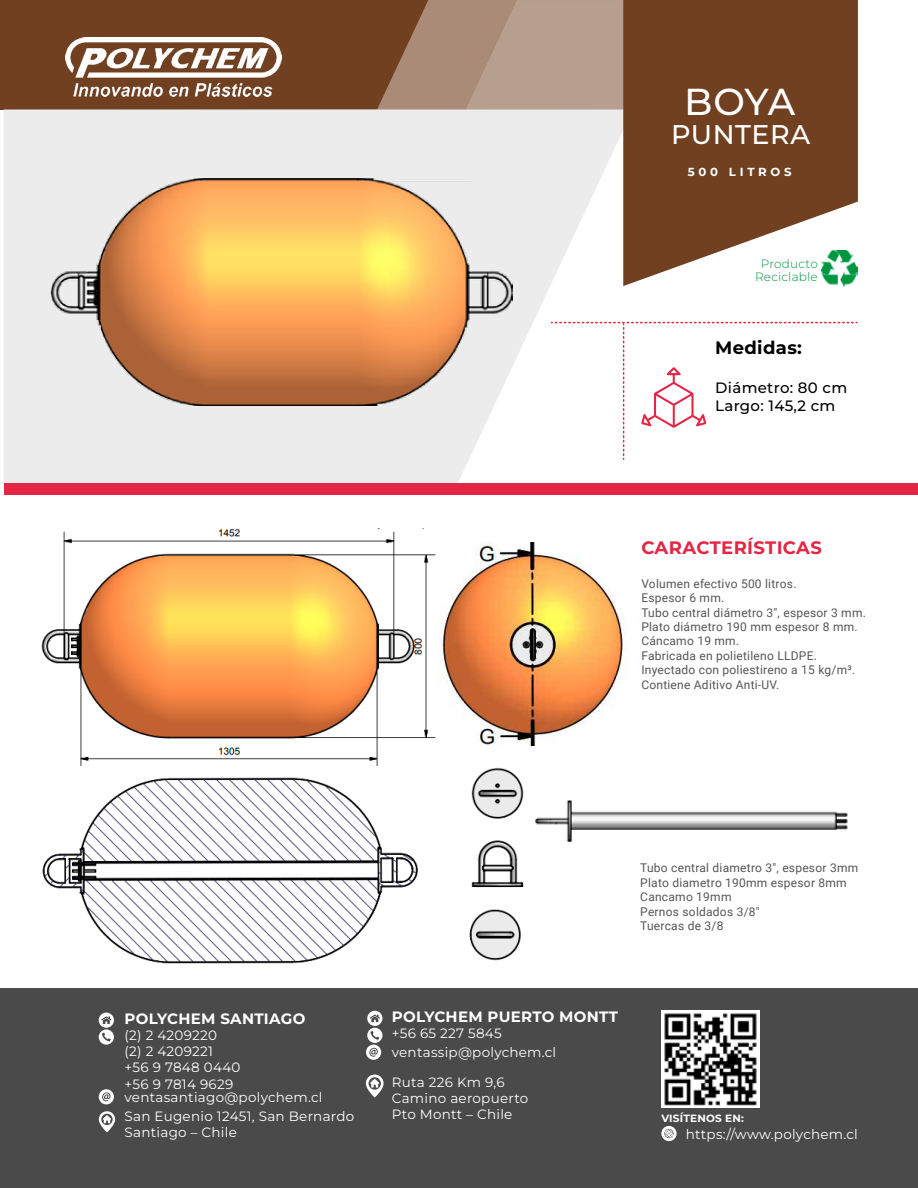
<style>
.page{position:relative;width:918px;height:1188px;background:#fff}
.page>*{position:absolute;margin:0;border:0;box-sizing:border-box;transform-origin:0 0}
.t1{font:500 37.5px "Montserrat";color:#fff}
.t2{font:500 27px "Montserrat";letter-spacing:.02em;color:#fff}
.t3{font:700 18px "Montserrat";letter-spacing:.02em;color:#e52544}
.t4{font:700 18px "Montserrat";letter-spacing:.02em;color:#000}
.t5{font:700 15px "Montserrat";letter-spacing:.02em;color:#fff}
.t6{font:500 15px/18px "Montserrat";letter-spacing:.02em;color:#000}
.t7{font:13.5px/16.2px "Montserrat";letter-spacing:.02em;color:#fff}
.t8{font:12px/14.4px "Roboto";letter-spacing:.02em;color:#555556}
.t9{font:300 12px/13.2px "Montserrat";letter-spacing:.02em;color:#009540;text-align:center}
.t10{font:700 11.7px "Montserrat";letter-spacing:.32em;color:#fff}
.t11{font:700 10.5px "Montserrat";letter-spacing:.02em;color:#fff}
</style>
<div class="page">
<div style="left:0;top:0;width:853px;height:110px;background:#714020"></div>
<img style="left:66px;top:37px;width:215px;height:60px">
<div style="left:0;top:988px;width:918px;height:199px;background:#4a4a4a"></div>
<svg style="left:4px;top:109px;width:629px;height:375px;fill:#ececec"></svg>
<svg style="left:377px;top:0;width:246px;height:110px;background:#aa8d7a"></svg>
<img style="left:661px;top:1011px;width:98px;height:97px">
<svg style="left:99px;top:1013px;width:15px;height:32px"></svg>
<svg style="left:366px;top:1011px;width:17px;height:49px"></svg>
<svg style="left:99px;top:1089px;width:15px;height:15px"></svg>
<svg style="left:661px;top:1126px;width:16px;height:15px"></svg>
<svg style="left:365px;top:1075px;width:19px;height:22px"></svg>
<svg style="left:98px;top:1111px;width:18px;height:21px"></svg>
<div style="left:4px;top:484px;width:914px;height:11px;background:#e52544"></div>
<svg style="left:552px;top:322px;width:305px;height:137px"></svg>
<svg style="left:623px;top:0;width:235px;height:286px;fill:#714020"></svg>
<img style="left:821px;top:250px;width:37px;height:36px">
<img style="left:50px;top:179px;width:462px;height:226px">
<img style="left:41px;top:529px;width:395px;height:236px">
<img style="left:469px;top:768px;width:55px;height:193px">
<img style="left:42px;top:777px;width:375px;height:187px">
<div style="left:368px;top:771px;width:41px;height:18px;background:#fff"></div>
<img style="left:535px;top:800px;width:313px;height:42px">
<img style="left:439px;top:543px;width:186px;height:202px">
<h1 class="t1" style="left:684px;top:77px;width:113px">BOYA</h1>
<h2 class="t2" style="left:671px;top:117px;width:141px">PUNTERA</h2>
<p class="t10" style="left:688px;top:164px;width:105px">500 LITROS</p>
<p class="t9" style="left:755px;top:257px;width:64px">Producto<br>Reciclable</p>
<h3 class="t4" style="left:715px;top:335px;width:88px">Medidas:</h3>
<p class="t6" style="left:715px;top:378px;width:134px">Diámetro: 80 cm<br>Largo: 145,2 cm</p>
<h3 class="t3" style="left:641px;top:535px;width:182px">CARACTERÍSTICAS</h3>
<p class="t8" style="left:641px;top:576px;width:226px">Volumen efectivo 500 litros.<br>Espesor 6 mm.<br>Tubo central diámetro 3″, espesor 3 mm.<br>Plato diámetro 190 mm espesor 8 mm.<br>Cáncamo 19 mm.<br>Fabricada en polietileno LLDPE.<br>Inyectado con poliestireno a 15 kg/m³.<br>Contiene Aditivo Anti-UV.</p>
<p class="t5" style="left:125px;top:1008px;width:182px">POLYCHEM SANTIAGO</p>
<p class="t7" style="left:125px;top:1027px;width:117px">(2) 2 4209220<br>(2) 2 4209221 +56 9 7848 0440 +56 9 7814 9629</p>
<p class="t7" style="left:125px;top:1108px;width:231px">San Eugenio 12451, San Bernardo<br>Santiago – Chile</p>
<p class="t7" style="left:125px;top:1089px;width:199px">ventasantiago@polychem.cl</p>
<p class="t8" style="left:640px;top:860px;width:219px">Tubo central diametro 3", espesor 3mm<br>Plato diametro 190mm espesor 8mm<br>Cancamo 19mm<br>Pernos soldados 3/8"<br>Tuercas de 3/8</p>
<p class="t5" style="left:392px;top:1007px;width:228px">POLYCHEM PUERTO MONTT</p>
<p class="t7" style="left:392px;top:1025px;width:111px">+56 65 227 5845</p>
<p class="t7" style="left:392px;top:1074px;width:138px">Ruta 226 Km 9,6<br>Camino aeropuerto<br>Pto Montt – Chile</p>
<p class="t7" style="left:392px;top:1044px;width:166px">ventassip@polychem.cl</p>
<p class="t11" style="left:661px;top:1111px;width:84px">VISÍTENOS EN:</p>
<p class="t7" style="left:686px;top:1126px;width:173px">https://www.polychem.cl</p>
</div>
